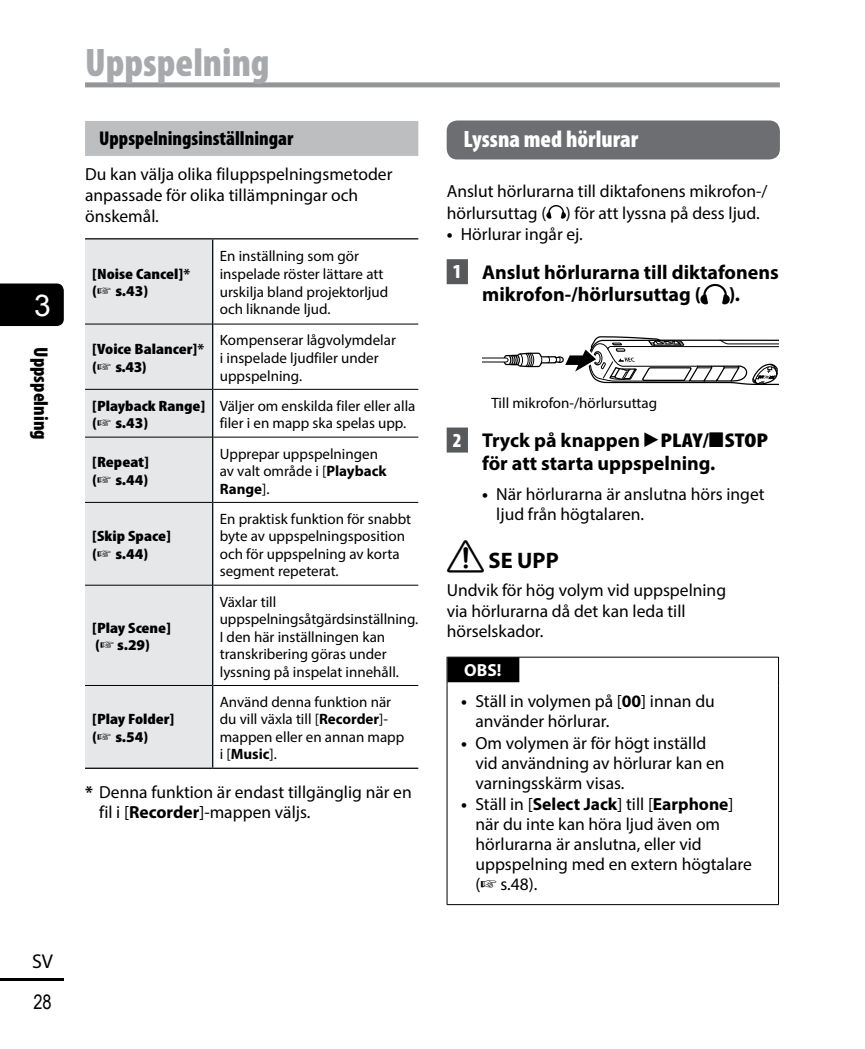
<style>
.page{position:relative;width:865px;height:1049px;background:#fff}
.page>*{position:absolute;margin:0;border:0;box-sizing:border-box;transform-origin:0 0}
.t1{font:900 condensed 40px "Myriad Pro";color:#a7a9ac}
.t2{font:30px "Arial";color:#fff}
.t3{font:900 condensed 23.75px "Myriad Pro";color:#fff}
.t4{font:700 22.5px "Myriad Pro";color:#000}
.t5{font:700 20px/22.5px "Myriad Pro";color:#000}
.t6{font:900 condensed 20px "Myriad Pro";color:#000}
.t7{font:20px "Arial Narrow";color:#000}
.t8{font:20px "Myriad Pro";color:#000}
.t9{font:17.5px/20px "Myriad Pro";color:#000}
.t10{font:700 17.5px "Myriad Pro";color:#fff}
.t11{font:15px/17.5px "Myriad Pro";color:#000}
.t12{font:900 condensed 15px/17.5px "Myriad Pro";color:#000;scale:1.2 1}
.t13{font:900 15px/17.5px "Myriad Pro";color:#000}
.s1{font-stretch:normal}
.s2{font-weight:700;font-stretch:normal}
.s3{font-stretch:condensed}
.s4{font-weight:700}
.s5{font-weight:900;font-stretch:condensed;color:#fff}
.s6{font-family:"AP Yakumono";font-weight:400}
.s7{font-weight:900;font-stretch:condensed}
.s8{font-family:"DM1";font-weight:400}
</style>
<div class="page">
<div style="left:0;top:283px;width:64px;height:43px;background:#000"></div>
<hr style="left:0;top:978px;width:64px;height:3px;background:#000">
<div style="left:85px;top:82px;width:695px;height:5px;background:#939598"></div>
<div style="left:85px;top:121px;width:333px;height:35px;background:#bcbec0"></div>
<div style="left:85px;top:239px;width:127px;height:529px;background:#e6e7e8"></div>
<hr style="left:85px;top:324px;width:127px;height:1px;background:#000">
<hr style="left:213px;top:324px;width:205px;height:1px;background:#000">
<hr style="left:85px;top:389px;width:127px;height:1px;background:#000">
<hr style="left:213px;top:389px;width:205px;height:1px;background:#000">
<hr style="left:85px;top:437px;width:127px;height:1px;background:#000">
<hr style="left:213px;top:437px;width:205px;height:1px;background:#000">
<hr style="left:85px;top:502px;width:127px;height:1px;background:#000">
<hr style="left:213px;top:502px;width:205px;height:1px;background:#000">
<hr style="left:85px;top:585px;width:127px;height:1px;background:#000">
<hr style="left:213px;top:585px;width:205px;height:1px;background:#000">
<hr style="left:85px;top:238px;width:128px;height:1px;background:#000">
<hr style="left:213px;top:238px;width:205px;height:1px;background:#000">
<hr style="left:85px;top:685px;width:127px;height:1px;background:#000">
<hr style="left:213px;top:685px;width:205px;height:1px;background:#000">
<hr style="left:85px;top:768px;width:128px;height:1px;background:#000">
<hr style="left:212px;top:239px;width:1px;height:85px;background:#000">
<hr style="left:212px;top:324px;width:1px;height:65px;background:#000">
<hr style="left:212px;top:389px;width:1px;height:48px;background:#000">
<hr style="left:212px;top:437px;width:1px;height:65px;background:#000">
<hr style="left:212px;top:502px;width:1px;height:83px;background:#000">
<hr style="left:212px;top:585px;width:1px;height:100px;background:#000">
<hr style="left:212px;top:685px;width:1px;height:83px;background:#000">
<hr style="left:213px;top:768px;width:205px;height:1px;background:#000">
<div style="left:446px;top:259px;width:22px;height:25px;background:#58595b"></div>
<div style="left:446px;top:427px;width:22px;height:25px;background:#58595b"></div>
<div style="left:446px;top:120px;width:334px;height:39px;background:#6d6e71;border-radius:11px"></div>
<svg style="left:546px;top:205px;width:20px;height:14px"></svg>
<svg style="left:700px;top:284px;width:29px;height:20px"></svg>
<div style="left:482px;top:357px;width:24px;height:5px;background:#828282"></div>
<hr style="left:482px;top:358px;width:24px;height:3px;background:#fff">
<svg style="left:503px;top:336px;width:275px;height:49px"></svg>
<hr style="left:446px;top:904px;width:333px;height:1px;background:#000">
<svg style="left:446px;top:657px;width:1px;height:28px"></svg>
<svg style="left:778px;top:657px;width:1px;height:28px"></svg>
<hr style="left:446px;top:685px;width:1px;height:219px;background:#000">
<hr style="left:778px;top:685px;width:1px;height:219px;background:#000">
<hr style="left:447px;top:657px;width:331px;height:1px;background:#000">
<div style="left:447px;top:657px;width:72px;height:25px;background:#000"></div>
<h2 class="t2" style="left:34px;top:286px;width:18px">3</h2>
<p class="t6" style="left:54px;top:347px;width:94px;rotate:90deg">Uppspelning</p>
<p class="t8" style="left:32px;top:948px;width:23px">SV</p>
<p class="t7" style="left:33px;top:988px;width:20px">28</p>
<h1 class="t1" style="left:85px;top:37px;width:186px">Uppspelning</h1>
<p class="t6" style="left:99px;top:126px;width:196px">Uppspelningsinställningar</p>
<p class="t9" style="left:85px;top:163px;width:309px;line-height:21.2px">Du kan välja olika filuppspelningsmetoder anpassade för olika tillämpningar och önskemål.</p>
<p class="t12" style="left:92px;top:265px;width:83px"><span class="s1">[</span>Noise Cancel<span class="s1">]</span><span class="s2">* </span><span class="s1">(</span>☞ <span class="s1">s.43)</span></p>
<p class="t11" style="left:220px;top:247px;width:170px">En inställning som gör inspelade röster lättare att urskilja bland projektorljud och liknande ljud.</p>
<p class="t12" style="left:92px;top:340px;width:95px"><span class="s1">[</span>Voice Balancer<span class="s1">]</span><span class="s2">* </span><span class="s1">(</span>☞ <span class="s1">s.43)</span></p>
<p class="t11" style="left:220px;top:331px;width:178px">Kompenserar lågvolymdelar i inspelade ljudfiler under uppspelning.</p>
<p class="t12" style="left:92px;top:397px;width:96px"><span class="s1">[</span>Playback Range<span class="s1">] (</span>☞ <span class="s1">s.43)</span></p>
<p class="t11" style="left:220px;top:397px;width:197px">Väljer om enskilda filer eller alla filer i en mapp ska spelas upp.</p>
<p class="t13" style="left:92px;top:453px;width:59px">[<span class="s3">Repeat</span>] (☞ s.44)</p>
<p class="t11" style="left:220px;top:444px;width:168px">Upprepar uppspelningen av valt område i [<span class="s4">Playback<br>Range</span>].</p>
<p class="t12" style="left:92px;top:527px;width:67px"><span class="s1">[</span>Skip Space<span class="s1">] (</span>☞ <span class="s1">s.44)</span></p>
<p class="t11" style="left:220px;top:510px;width:193px">En praktisk funktion för snabbt byte av uppspelningsposition och för uppspelning av korta segment repeterat.</p>
<p class="t12" style="left:92px;top:619px;width:67px"><span class="s1">[</span>Play Scene<span class="s1">] (</span>☞ <span class="s1">s.29)</span></p>
<p class="t11" style="left:220px;top:592px;width:200px">Växlar till uppspelningsåtgärdsinställning.<br>I den här inställningen kan transkribering göras under lyssning på inspelat innehåll.</p>
<p class="t11" style="left:220px;top:693px;width:186px">Använd denna funktion när du vill växla till [<span class="s4">Recorder</span>]- mappen eller en annan mapp i [<span class="s4">Music</span>].</p>
<p class="t9" style="left:99px;top:781px;width:314px;text-indent:-14px"><span class="s4">*</span> Denna funktion är endast tillgänglig när en fil i [<span class="s4">Recorder</span>]-mappen väljs.</p>
<p class="t12" style="left:92px;top:710px;width:70px"><span class="s1">[</span>Play Folder<span class="s1">] (</span>☞ <span class="s1">s.54)</span></p>
<h3 class="t3" style="left:463px;top:124px;width:176px">Lyssna med hörlurar</h3>
<p class="t9" style="left:446px;top:181px;width:322px;line-height:21.2px">Anslut hörlurarna till diktafonens mikrofon-/ hörlursuttag ( ) för att lyssna på dess ljud.</p>
<p class="t9" style="left:446px;top:224px;width:138px"><span class="s4">•</span> Hörlurar ingår ej.</p>
<p class="t5" style="left:482px;top:260px;width:298px;text-indent:-29px"><span class="s5">1</span> Anslut hörlurarna till diktafonens mikrofon-/hörlursuttag (</p>
<p class="t5" style="left:729px;top:283px;width:12px">).</p>
<p class="t11" style="left:491px;top:393px;width:167px">Till mikrofon-/hörlursuttag</p>
<p class="t5" style="left:482px;top:429px;width:287px;text-indent:-29px"><span class="s5">2</span> Tryck på knappen <span class="s6">`</span><span class="s7">PLAY</span>/<span class="s6">4</span><span class="s7">STOP </span>för att starta uppspelning.</p>
<p class="t9" style="left:496px;top:484px;width:270px;text-indent:-14px"><span class="s4">•</span> När hörlurarna är anslutna hörs inget ljud från högtalaren.</p>
<p class="t4" style="left:446px;top:546px;width:114px"><span class="s8">f</span> SE UPP</p>
<p class="t9" style="left:446px;top:578px;width:281px;line-height:21.8px">Undvik för hög volym vid uppspelning via hörlurarna då det kan leda till</p>
<p class="t9" style="left:446px;top:621px;width:98px">hörselskador.</p>
<p class="t10" style="left:464px;top:659px;width:39px">OBS!</p>
<p class="t9" style="left:475px;top:691px;width:241px;text-indent:-14px"><span class="s4">•</span> Ställ in volymen på [<span class="s4">00</span>] innan du använder hörlurar.</p>
<p class="t9" style="left:475px;top:732px;width:251px;text-indent:-14px"><span class="s4">•</span> Om volymen är för högt inställd vid användning av hörlurar kan en varningsskärm visas.</p>
<p class="t9" style="left:475px;top:794px;width:278px;text-indent:-14px"><span class="s4">•</span> Ställ in [<span class="s4">Select Jack</span>] till [<span class="s4">Earphone</span>] när du inte kan höra ljud även om hörlurarna är anslutna, eller vid uppspelning med en extern högtalare (☞ s.48).</p>
</div>
